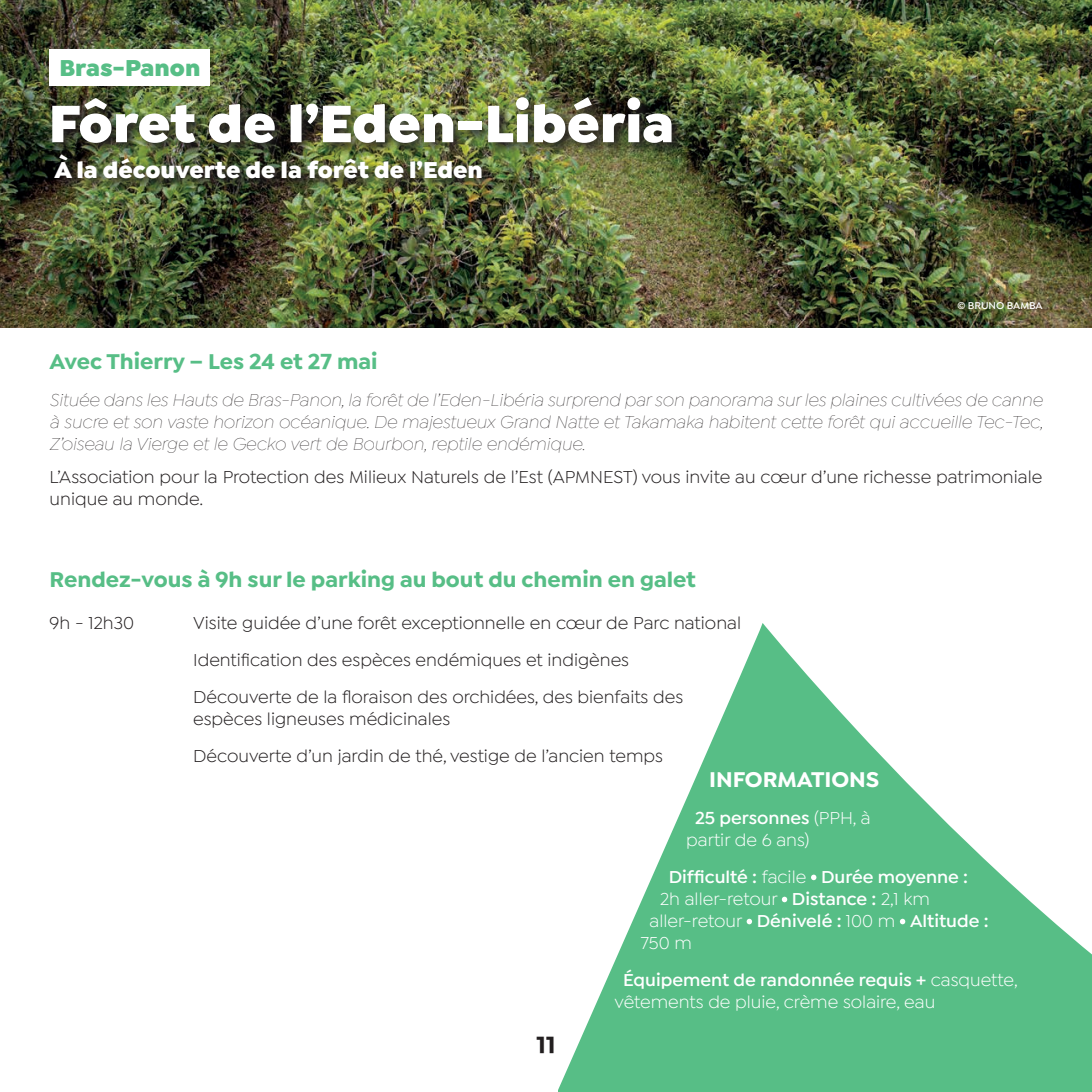
<style>
.page{position:relative;width:1092px;height:1092px;background:#fff}
.page>*{position:absolute;margin:0;border:0;box-sizing:border-box;transform-origin:0 0}
.t1{font:900 56px "Isidora Sans";color:#fff}
.t2{font:900 24.5px "Isidora Sans";color:#fff}
.t3{font:900 24.5px "Isidora Sans";color:#57be86}
.t4{font:700 24.5px "Isidora Sans";color:#231f20}
.t5{font:700 22.75px "Isidora Sans";color:#57be86}
.t6{font:700 22.75px "Isidora Sans";color:#fff}
.t7{font:18.38px/36.9px "Isidora Sans";color:#231f20}
.t8{font:italic 100 18.38px/22.1px "Isidora Sans";color:#231f20;text-align:justify}
.t9{font:18.38px/22.1px "Isidora Sans";color:#fff}
.t10{font:600 18.38px "Isidora Sans";color:#fff}
.t11{font:600 10.5px "Isidora Sans";color:#fff}
.s1{font-weight:600}
.s2{font-weight:400}
</style>
<div class="page">
<img style="left:0;top:0;width:1091px;height:327px">
<img style="left:48px;top:93px;width:638px;height:64px">
<div style="left:50px;top:50px;width:160px;height:36px;background:#fff"></div>
<img style="left:51px;top:151px;width:445px;height:41px">
<svg style="left:558px;top:623px;width:533px;height:468px;fill:#57be86"></svg>
<svg style="left:811px;top:874px;width:5px;height:6px"></svg>
<svg style="left:781px;top:896px;width:6px;height:6px"></svg>
<svg style="left:746px;top:918px;width:6px;height:6px"></svg>
<svg style="left:899px;top:918px;width:6px;height:6px"></svg>
<h2 class="t3" style="left:60px;top:52px;width:142px">Bras-Panon</h2>
<h1 class="t1" style="left:49px;top:88px;width:627px">Fôret de l’Eden-Libéria</h1>
<h2 class="t2" style="left:55px;top:154px;width:430px">À la découverte de la forêt de l’Eden</h2>
<p class="t11" style="left:957px;top:299px;width:87px">© BRUNO BAMBA</p>
<p class="t5" style="left:50px;top:348px;width:329px">Avec Thierry – Les 24 et 27 mai</p>
<p class="t8" style="left:50px;top:389px;width:994px">Située dans les Hauts de Bras-Panon, la forêt de l’Eden-Libéria surprend par son panorama sur les plaines cultivées de canne à sucre et son vaste horizon océanique. De majestueux Grand Natte et Takamaka habitent cette forêt qui accueille Tec-Tec, Z’oiseau la Vierge et le Gecko vert de Bourbon, reptile endémique.</p>
<p class="t7" style="left:50px;top:465px;width:994px;line-height:22.1px">L’Association pour la Protection des Milieux Naturels de l’Est (APMNEST) vous invite au cœur d’une richesse patrimoniale unique au monde.</p>
<p class="t5" style="left:50px;top:565px;width:647px">Rendez-vous à 9h sur le parking au bout du chemin en galet</p>
<p class="t7" style="left:50px;top:604px;width:86px">9h - 12h30</p>
<p class="t7" style="left:193px;top:604px;width:549px">Visite guidée d’une forêt exceptionnelle en cœur de Parc national<br>Identification des espèces endémiques et indigènes<br>Découverte de la floraison des orchidées, des bienfaits des</p>
<p class="t7" style="left:193px;top:700px;width:471px">espèces ligneuses médicinales<br>Découverte d’un jardin de thé, vestige de l’ancien temps</p>
<h2 class="t4" style="left:536px;top:1029px;width:21px">11</h2>
<p class="t6" style="left:709px;top:765px;width:172px">INFORMATIONS</p>
<p class="t9" style="left:686px;top:806px;width:186px;text-indent:9px"><span class="s1">25 personnes</span> (PPH, à partir de 6 ans)</p>
<p class="t10" style="left:668px;top:865px;width:301px">Difficulté : <span class="s2">facile</span> Durée moyenne :</p>
<p class="t9" style="left:660px;top:887px;width:271px">2h aller-retour <span class="s1">Distance :</span> 2,1 km</p>
<p class="t10" style="left:649px;top:909px;width:340px"><span class="s2">aller‑retour</span> Dénivelé : <span class="s2">100 m</span> Altitude :</p>
<p class="t9" style="left:640px;top:931px;width:53px">750 m</p>
<p class="t9" style="left:614px;top:968px;width:404px;text-indent:9px"><span class="s1">Équipement de randonnée requis +</span> casquette, vêtements de pluie, crème solaire, eau</p>
</div>
